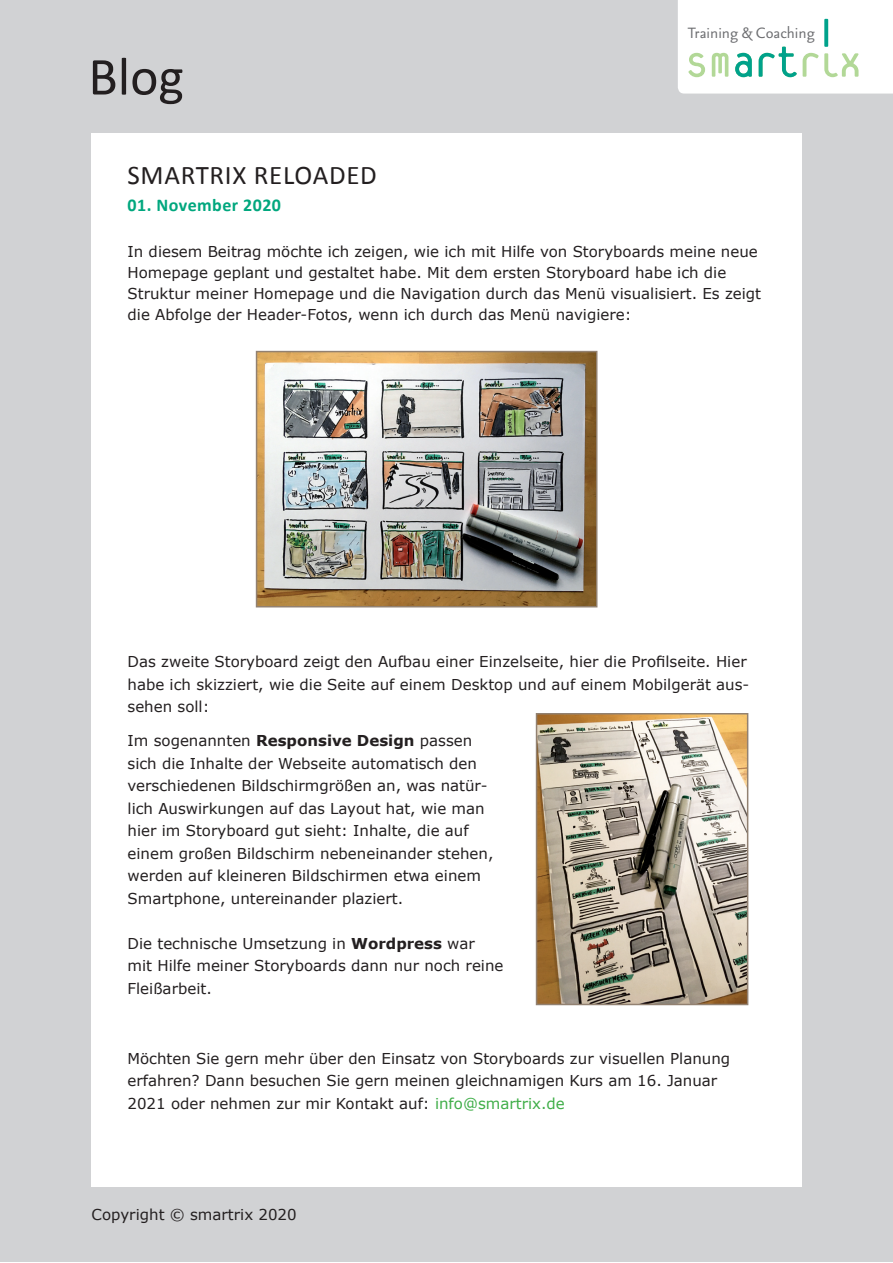
<style>
.page{position:relative;width:893px;height:1263px;background:#fff}
.page>*{position:absolute;margin:0;border:0;box-sizing:border-box;transform-origin:0 0}
.t1{font:54px "Calibri";color:#231f20}
.t2{font:27px "Calibri";letter-spacing:.025em;color:#231f20}
.t3{font:18px "Seria Sans";color:#6c6d70}
.t4{font:700 18px "Calibri";letter-spacing:.025em;color:#00a77e}
.t5{font:15px/22.5px "Verdana";color:#231f20}
.s1{font-weight:700}
.s2{color:#40ae49}
</style>
<div class="page">
<div style="left:1px;top:1px;width:892px;height:1261px;background:#d1d2d4"></div>
<div style="left:92px;top:133px;width:710px;height:1053px;background:#fff"></div>
<svg style="left:678px;top:1px;width:215px;height:93px;background:#f4faf6"></svg>
<svg style="left:824px;top:19px;width:4px;height:28px"></svg>
<img style="left:259px;top:354px;width:335px;height:250px">
<div style="left:256px;top:351px;width:341px;height:256px;border:2px solid #928171"></div>
<img style="left:539px;top:716px;width:206px;height:286px">
<div style="left:536px;top:713px;width:212px;height:292px;border:2px solid #928171"></div>
<h1 class="t1" style="left:88px;top:42px;width:97px">Blog</h1>
<p class="t3" style="left:688px;top:24px;width:129px">Training &amp; Coaching</p>
<h2 class="t2" style="left:128px;top:158px;width:251px">SMARTRIX RELOADED</h2>
<p class="t4" style="left:128px;top:194px;width:155px">01. November 2020</p>
<p class="t5" style="left:128px;top:241px;width:635px;line-height:21px">In diesem Beitrag möchte ich zeigen, wie ich mit Hilfe von Storyboards meine neue Homepage geplant und gestaltet habe. Mit dem ersten Storyboard habe ich die Struktur meiner Homepage und die Navigation durch das Menü visualisiert. Es zeigt die Abfolge der Header-Fotos, wenn ich durch das Menü navigiere:</p>
<p class="t5" style="left:128px;top:650px;width:623px">Das zweite Storyboard zeigt den Aufbau einer Einzelseite, hier die Profilseite. Hier habe ich skizziert, wie die Seite auf einem Desktop und auf einem Mobilgerät aus&shy;sehen soll:</p>
<p class="t5" style="left:128px;top:729px;width:367px">Im sogenannten <span class="s1">Responsive Design</span> passen sich die Inhalte der Webseite automatisch den verschiedenen Bildschirmgrößen an, was natür&shy;lich Auswirkungen auf das Layout hat, wie man hier im Storyboard gut sieht: Inhalte, die auf einem großen Bildschirm nebeneinander stehen, werden auf kleineren Bildschirmen etwa einem Smartphone, untereinander plaziert.</p>
<p class="t5" style="left:128px;top:932px;width:377px">Die technische Umsetzung in <span class="s1">Wordpress</span> war<br>mit Hilfe meiner Storyboards dann nur noch reine<br>Fleißarbeit.</p>
<p class="t5" style="left:128px;top:1047px;width:604px">Möchten Sie gern mehr über den Einsatz von Storyboards zur visuellen Planung erfahren? Dann besuchen Sie gern meinen gleichnamigen Kurs am 16. Januar<br>2021 oder nehmen zur mir Kontakt auf: <span class="s2">info@smartrix.de</span></p>
<p class="t5" style="left:92px;top:1203px;width:207px">Copyright © smartrix 2020</p>
</div>
